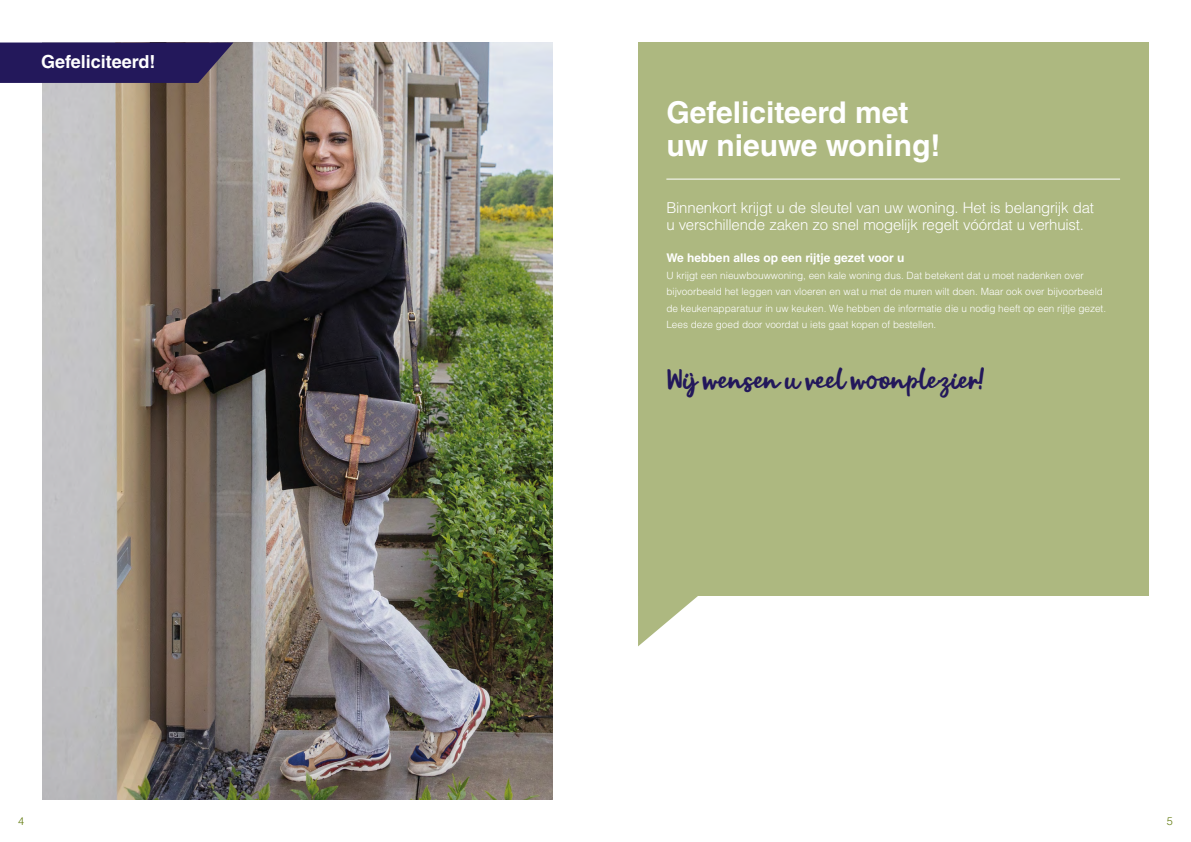
<style>
.page{position:relative;width:1191px;height:842px;background:#fff}
.page>*{position:absolute;margin:0;border:0;box-sizing:border-box;transform-origin:0 0}
.t1{font:700 30px/32.8px "Helvetica LT Std";color:#fff}
.t2{font:22.5px "Baby Snail";color:#23185b}
.t3{font:700 18px "Helvetica LT Std";color:#fff}
.t4{font:300 15px/16.4px "Helvetica LT Std";letter-spacing:-.015em;color:#fff}
.t5{font:700 12px "Helvetica LT Std";color:#fff}
.t6{font:300 11px "Helvetica LT Std";color:#627b0f}
.t7{font:300 10px/16.4px "Helvetica LT Std";color:#fff}
</style>
<div class="page">
<img style="left:43px;top:43px;width:510px;height:756px">
<svg style="left:638px;top:596px;width:60px;height:50px"></svg>
<div style="left:638px;top:43px;width:510px;height:553px;background:#adb880"></div>
<svg style="left:0;top:43px;width:233px;height:40px;background:#2b205d"></svg>
<hr style="left:666px;top:179px;width:454px;height:1px;background:#fff">
<h3 class="t3" style="left:41px;top:51px;width:116px">Gefeliciteerd!</h3>
<h1 class="t1" style="left:666px;top:96px;width:275px">Gefeliciteerd met uw nieuwe woning!</h1>
<h3 class="t4" style="left:666px;top:200px;width:429px">Binnenkort krijgt u de sleutel van uw woning. Het is belangrijk dat u verschillende zaken zo snel mogelijk regelt vóórdat u verhuist.</h3>
<p class="t5" style="left:666px;top:251px;width:239px">We hebben alles op een rijtje gezet voor u</p>
<p class="t7" style="left:666px;top:267px;width:441px">U krijgt een nieuwbouwwoning, een kale woning dus. Dat betekent dat u moet nadenken over bijvoorbeeld het leggen van vloeren en wat u met de muren wilt doen. Maar ook over bijvoorbeeld de keukenapparatuur in uw keuken. We hebben de informatie die u nodig heeft op een rijtje gezet.<br>Lees deze goed door voordat u iets gaat kopen of bestellen.</p>
<h2 class="t2" style="left:666px;top:367px;width:319px">Wij wensen u veel woonplezier!</h2>
<p class="t6" style="left:18px;top:814px;width:8px">4</p>
<p class="t6" style="left:1166px;top:814px;width:8px">5</p>
</div>
